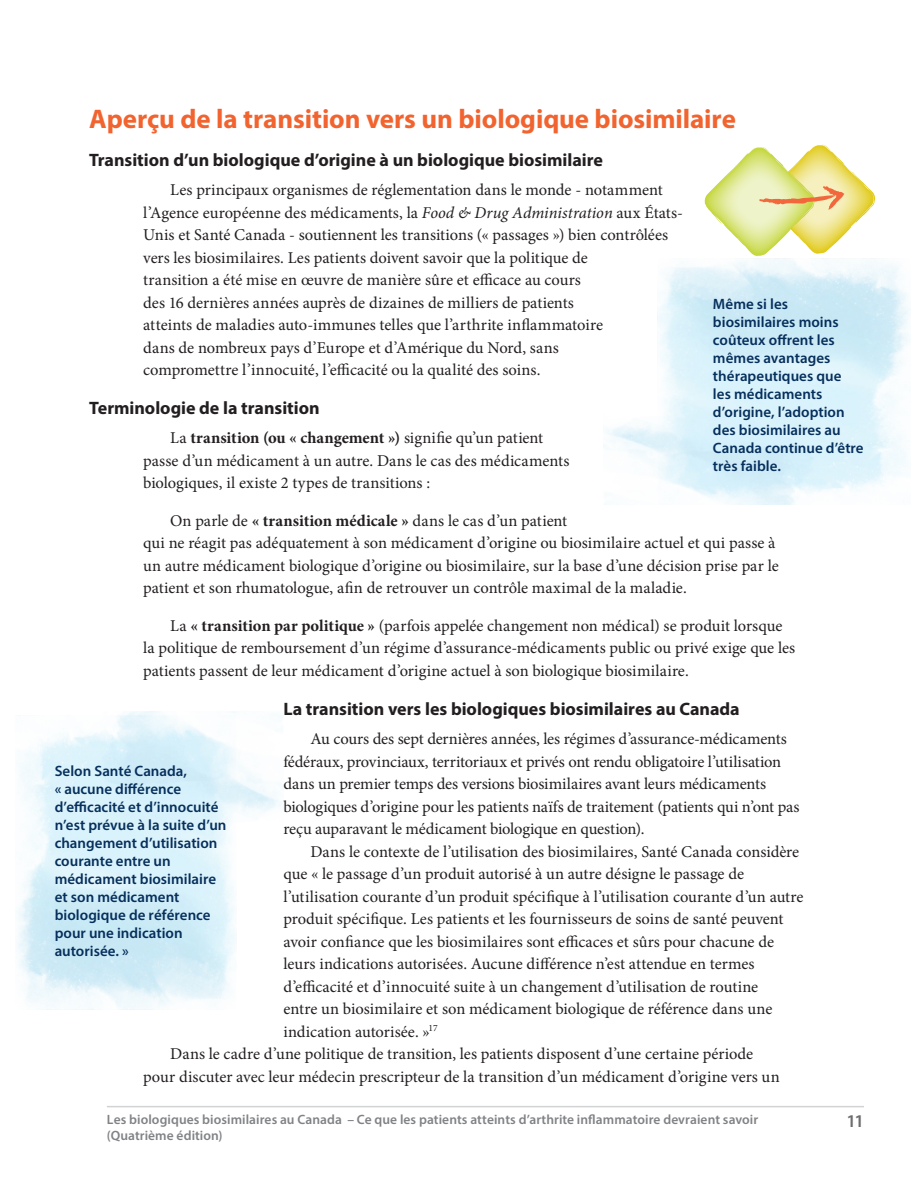
<style>
.page{position:relative;width:918px;height:1188px;background:#fff}
.page>*{position:absolute;margin:0;border:0;box-sizing:border-box;transform-origin:0 0}
.Head_18{font:700 27px "Myriad Pro";letter-spacing:-.005em;color:#f2642f}
.Subhead_Myr_12{font:700 18px "Myriad Pro";color:#231f20}
.t1{font:600 18px "Myriad Pro";color:#6c6d70}
.BaseText_1st{font:16.5px/22.5px "Minion Pro";color:#231f20}
.Base_text_MinPro11_1{font:16.5px/22.5px "Minion Pro";color:#231f20}
.Subhead_Myr_12-2{font:16.5px/22.5px "Minion Pro";color:#231f20;text-align:center}
.Base_text_MinPro11_1-2{font:600 15px/18px "Myriad Pro";color:#062f5c}
.t2{font:600 13.5px/16.2px "Myriad Pro";letter-spacing:.005em;color:#808285}
.s1{font-style:italic}
.s2{font-weight:700}
</style>
<div class="page">
<hr style="left:107px;top:1106px;width:757px;height:1px;background:#d1d2d4">
<svg style="left:704px;top:144px;width:171px;height:110px"></svg>
<img style="left:604px;top:254px;width:306px;height:250px">
<p class="Head_18" style="left:89px;top:102px;width:648px">Aperçu de la transition vers un biologique biosimilaire</p>
<p class="Subhead_Myr_12" style="left:89px;top:148px;width:515px">Transition d’un biologique d’origine à un biologique biosimilaire</p>
<p class="BaseText_1st" style="left:143px;top:179px;width:541px;text-indent:27px">Les principaux organismes de réglementation dans le monde - notamment l’Agence européenne des médicaments, la <span class="s1">Food &amp; Drug Administration</span> aux États-Unis et Santé Canada - soutiennent les transitions (« passages ») bien contrôlées vers les biosimilaires. Les patients doivent savoir que la politique de<br>transition a été mise en œuvre de manière sûre et efficace au cours<br>des 16 dernières années auprès de dizaines de milliers de patients<br>atteints de maladies auto-immunes telles que l’arthrite inflammatoire<br>dans de nombreux pays d’Europe et d’Amérique du Nord, sans<br>compromettre l’innocuité, l’efficacité ou la qualité des soins.</p>
<p class="Subhead_Myr_12" style="left:89px;top:396px;width:232px">Terminologie de la transition</p>
<p class="Base_text_MinPro11_1" style="left:143px;top:427px;width:428px;text-indent:27px">La <span class="s2">transition (ou « changement »)</span> signifie qu’un patient passe d’un médicament à un autre. Dans le cas des médicaments biologiques, il existe 2 types de transitions :</p>
<p class="Base_text_MinPro11_1" style="left:143px;top:509px;width:637px;text-indent:27px">On parle de <span class="s2">« transition médicale »</span> dans le cas d’un patient<br>qui ne réagit pas adéquatement à son médicament d’origine ou biosimilaire actuel et qui passe à un autre médicament biologique d’origine ou biosimilaire, sur la base d’une décision prise par le patient et son rhumatologue, afin de retrouver un contrôle maximal de la maladie.</p>
<p class="Base_text_MinPro11_1" style="left:143px;top:614px;width:654px;text-indent:27px">La <span class="s2">« transition par politique »</span> (parfois appelée changement non médical) se produit lorsque la politique de remboursement d’un régime d’assurance-médicaments public ou privé exige que les patients passent de leur médicament d’origine actuel à son biologique biosimilaire.</p>
<p class="Subhead_Myr_12" style="left:283px;top:697px;width:458px">La transition vers les biologiques biosimilaires au Canada</p>
<p class="BaseText_1st" style="left:283px;top:728px;width:518px;text-indent:27px">Au cours des sept dernières années, les régimes d’assurance-médicaments fédéraux, provinciaux, territoriaux et privés ont rendu obligatoire l’utilisation dans un premier temps des versions biosimilaires avant leurs médicaments biologiques d’origine pour les patients naïfs de traitement (patients qui n’ont pas reçu auparavant le médicament biologique en question).</p>
<p class="BaseText_1st" style="left:283px;top:840px;width:522px;text-indent:27px">Dans le contexte de l’utilisation des biosimilaires, Santé Canada considère que « le passage d’un produit autorisé à un autre désigne le passage de l’utilisation courante d’un produit spécifique à l’utilisation courante d’un autre produit spécifique. Les patients et les fournisseurs de soins de santé peuvent avoir confiance que les biosimilaires sont efficaces et sûrs pour chacune de leurs indications autorisées. Aucune différence n’est attendue en termes d’efficacité et d’innocuité suite à un changement d’utilisation de routine<br>entre un biosimilaire et son médicament biologique de référence dans une indication autorisée. »<sup>17</sup></p>
<p class="Subhead_Myr_12-2" style="left:143px;top:1043px;width:638px">Dans le cadre d’une politique de transition, les patients disposent d’une certaine période<br>pour discuter avec leur médecin prescripteur de la transition d’un médicament d’origine vers un</p>
<p class="Base_text_MinPro11_1-2" style="left:713px;top:294px;width:152px">Même si les biosimilaires moins coûteux offrent les mêmes avantages thérapeutiques que<br>les médicaments d’origine, l’adoption des biosimilaires au<br>Canada continue d’être très faible.</p>
<p class="Base_text_MinPro11_1-2" style="left:55px;top:762px;width:173px">Selon Santé Canada,<br>« aucune différence d’efficacité et d’innocuité n’est prévue à la suite d’un changement d’utilisation courante entre un médicament biosimilaire et son médicament biologique de référence pour une indication autorisée. »</p>
<p class="t2" style="left:107px;top:1111px;width:653px">Les biologiques biosimilaires au Canada – Ce que les patients atteints d’arthrite inflammatoire devraient savoir (Quatrième édition)</p>
<p class="t1" style="left:847px;top:1110px;width:19px">11</p>
</div>
